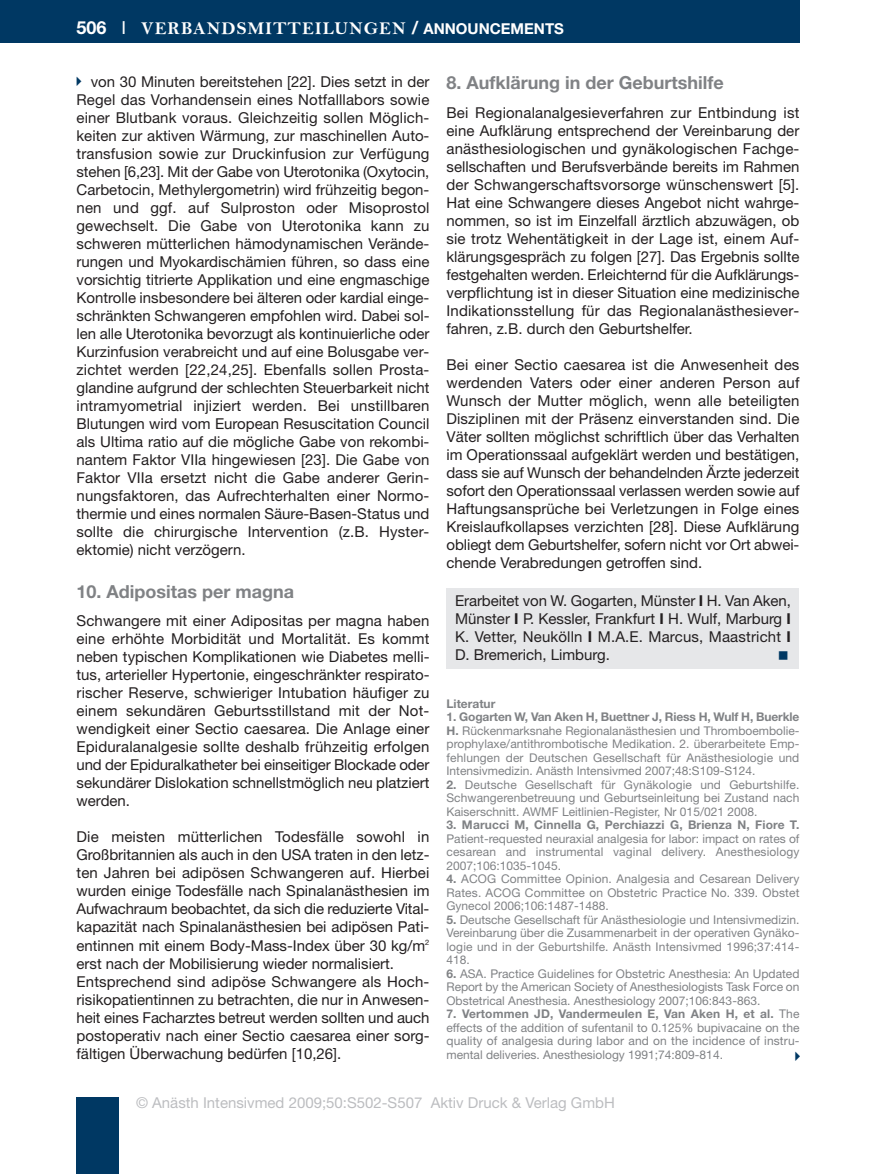
<style>
.page{position:relative;width:876px;height:1174px;background:#fff}
.page>*{position:absolute;margin:0;border:0;box-sizing:border-box;transform-origin:0 0}
.t1{font:700 18px "Helvetica Neue";color:#808285}
.t2{font:18px "Bell MT Bold";letter-spacing:.055em;color:#fff}
.t3{font:15px/18px "Helvetica Neue";color:#231f20;text-align:justify}
.t4{font:15px "Helvetica Neue";color:#bcbdc0}
.t5{font:12px/13.5px "Helvetica Neue";color:#808285;text-align:justify}
.t6{font:700 12px "Helvetica Neue";letter-spacing:.01em;color:#808285}
.s1{font-family:"Helvetica Neue";font-weight:700}
.s2{font-family:"Helvetica Neue"}
.s3{font-family:"Helvetica Neue";font-weight:700;font-size:15px}
.s4{font-weight:700}
</style>
<div class="page">
<div style="left:0;top:0;width:799px;height:43px;background:#003863"></div>
<div style="left:77px;top:1097px;width:42px;height:77px;background:#003863"></div>
<div style="left:446px;top:588px;width:353px;height:81px;background:#e6e7e9"></div>
<p class="t2" style="left:77px;top:17px;width:489px"><span class="s1">506</span> <span class="s2">I</span> VERBANDSMITTEILUNGEN <span class="s1">/</span> <span class="s3">ANNOUNCEMENTS</span></p>
<p class="t3" style="left:77px;top:74px;width:354px;text-indent:14px">von 30 Minuten bereitstehen [22]. Dies setzt in der Regel das Vorhandensein eines Notfalllabors sowie einer Blutbank voraus. Gleichzeitig sollen Möglich - keiten zur aktiven Wärmung, zur maschinellen Auto - transfusion sowie zur Druckinfusion zur Verfügung stehen [6,23]. Mit der Gabe von Utero tonika (Oxy tocin, Carbetocin, Methylergometrin) wird frühzeitig begon&shy;nen und ggf. auf Sulproston oder Misoprostol gewechselt. Die Gabe von Utero tonika kann zu schweren mütterlichen hämodynamischen Verände - rungen und Myokardischämien führen, so dass eine vorsichtig titrierte Applikation und eine engmaschige Kontrolle insbesondere bei älteren oder kardial einge&shy;schränkten Schwangeren empfohlen wird. Dabei sol&shy;len alle Uterotonika bevorzugt als kontinuierliche oder Kurzinfusion verabreicht und auf eine Bolusgabe ver&shy;zichtet werden [22,24,25]. Ebenfalls sollen Prosta - glandine aufgrund der schlechten Steuerbarkeit nicht intramyometrial injiziert werden. Bei unstillbaren Blutungen wird vom European Resuscitation Council als Ultima ratio auf die mögliche Gabe von rekombi&shy;nantem Faktor VIIa hingewiesen [23]. Die Gabe von Faktor VIIa ersetzt nicht die Gabe anderer Gerin - nungs faktoren, das Aufrecht erhalten einer Normo - thermie und eines normalen Säure-Basen-Status und sollte die chirurgische Intervention (z.B. Hyster - ektomie) nicht verzögern.</p>
<p class="t1" style="left:77px;top:585px;width:219px">10. Adipositas per magna</p>
<p class="t3" style="left:77px;top:613px;width:355px">Schwangere mit einer Adipositas per magna haben eine erhöhte Morbidität und Mortalität. Es kommt neben typischen Komplikationen wie Diabetes melli&shy;tus, arterieller Hypertonie, eingeschränkter respirato&shy;rischer Reserve, schwieriger Intubation häufiger zu einem sekundären Geburtsstillstand mit der Not - wendig keit einer Sectio caesarea. Die Anlage einer Epiduralanalgesie sollte deshalb frühzeitig erfolgen und der Epiduralkatheter bei einseitiger Blockade oder sekundärer Dislokation schnellstmöglich neu platziert werden.</p>
<p class="t3" style="left:77px;top:829px;width:354px;text-align:left">Die meisten mütterlichen Todesfälle sowohl in Großbritannien als auch in den USA traten in den letz&shy;ten Jahren bei adipösen Schwangeren auf. Hierbei wurden einige Todesfälle nach Spinalanästhesien im Aufwachraum beobachtet, da sich die reduzierte Vital - kapazität nach Spinalanästhesien bei adipösen Pati - entinnen mit einem Body-Mass-Index über 30 kg/m<sup>2 </sup>erst nach der Mobilisierung wieder normalisiert.<br>Entsprechend sind adipöse Schwangere als Hoch - risikopatientinnen zu betrachten, die nur in Anwesen - heit eines Facharztes betreut werden sollten und auch postoperativ nach einer Sectio caesarea einer sorg&shy;fältigen Überwachung bedürfen [10,26].</p>
<p class="t1" style="left:446px;top:77px;width:279px">8. Aufklärung in der Geburtshilfe</p>
<p class="t3" style="left:446px;top:105px;width:354px">Bei Regionalanalgesieverfahren zur Entbindung ist eine Aufklärung entsprechend der Vereinbarung der anästhesiologischen und gynäkologischen Fach ge - sell schaften und Berufsverbände bereits im Rahmen der Schwangerschaftsvorsorge wünschenswert [5].<br>Hat eine Schwangere dieses Angebot nicht wahrge&shy;nommen, so ist im Einzelfall ärztlich abzuwägen, ob sie trotz Wehentätigkeit in der Lage ist, einem Auf - klärungsgespräch zu folgen [27]. Das Ergebnis sollte festgehalten werden. Erleichternd für die Aufklärungs - verpflichtung ist in dieser Situation eine medizinische Indikationsstellung für das Regional anästhesie ver - fahren, z.B. durch den Geburtshelfer.</p>
<p class="t3" style="left:446px;top:357px;width:354px">Bei einer Sectio caesarea ist die Anwesenheit des werdenden Vaters oder einer anderen Person auf Wunsch der Mutter möglich, wenn alle beteiligten Disziplinen mit der Präsenz einverstanden sind. Die Väter sollten möglichst schriftlich über das Verhalten im Operationssaal aufgeklärt werden und bestätigen, dass sie auf Wunsch der behandelnden Ärzte jederzeit sofort den Operationssaal verlassen werden sowie auf Haftungsansprüche bei Verletzungen in Folge eines Kreislaufkollapses verzichten [28]. Diese Aufklärung obliegt dem Geburtshelfer, sofern nicht vor Ort abwei&shy;chende Verabredungen getroffen sind.</p>
<p class="t3" style="left:455px;top:593px;width:337px">Erarbeitet von W. Gogarten, Münster <span class="s4">I</span> H. Van Aken, Münster <span class="s4">I</span> P. Kessler, Frankfurt <span class="s4">I</span> H. Wulf, Marburg <span class="s4">I </span>K. Vetter, Neukölln <span class="s4">I</span> M.A.E. Marcus, Maastricht <span class="s4">I </span>D. Bremerich, Limburg.</p>
<p class="t6" style="left:446px;top:699px;width:50px">Literatur</p>
<p class="t5" style="left:446px;top:711px;width:354px"><span class="s4">1. Gogarten W, Van Aken H, Buettner J, Riess H, Wulf H, Buerkle H.</span> Rückenmarksnahe Regionalanästhesien und Thromboembolie - prophylaxe/antithrombotische Medikation. 2. überarbeitete Emp - fehlungen der Deutschen Gesellschaft für Anästhesiologie und Intensivmedizin. Anästh Intensivmed 2007;48:S109-S124.</p>
<p class="t5" style="left:446px;top:779px;width:354px"><span class="s4">2.</span> Deutsche Gesellschaft für Gynäkologie und Geburtshilfe.<br>Schwan gerenbetreuung und Geburtseinleitung bei Zustand nach Kaiserschnitt. AWMF Leitlinien-Register, Nr 015/021 2008.</p>
<p class="t6" style="left:446px;top:820px;width:354px">3. Marucci M, Cinnella G, Perchiazzi G, Brienza N, Fiore T.</p>
<p class="t5" style="left:446px;top:833px;width:354px">Patient-requested neuraxial analgesia for labor: impact on rates of cesarean and instrumental vaginal delivery. Anesthesiology 2007;106:1035-1045.</p>
<p class="t5" style="left:446px;top:873px;width:354px"><span class="s4">4.</span> ACOG Committee Opinion. Analgesia and Cesarean Delivery Rates. ACOG Committee on Obstetric Practice No. 339. Obstet Gynecol 2006;106:1487-1488.</p>
<p class="t5" style="left:446px;top:914px;width:354px"><span class="s4">5.</span> Deutsche Gesellschaft für Anästhesiologie und Intensivmedizin.<br>Vereinbarung über die Zusammenarbeit in der operativen Gynäko - logie und in der Geburtshilfe. Anästh Intensivmed 1996;37:414- 418.</p>
<p class="t5" style="left:446px;top:968px;width:354px"><span class="s4">6.</span> ASA. Practice Guidelines for Obstetric Anesthesia: An Updated Report by the American Society of Anesthesiologists Task Force on Obstetrical Anesthesia. Anesthesiology 2007;106:843-863.</p>
<p class="t5" style="left:446px;top:1008px;width:354px"><span class="s4">7. Vertommen JD, Vandermeulen E, Van Aken H, et al.</span> The effects of the addition of sufentanil to 0.125% bupivacaine on the quality of analgesia during labor and on the incidence of instru&shy;mental deliveries. Anesthesiology 1991;74:809-814.</p>
<p class="t4" style="left:136px;top:1097px;width:480px">© Anästh Intensivmed 2009;50:S502-S507 Aktiv Druck &amp; Verlag GmbH</p>
</div>
